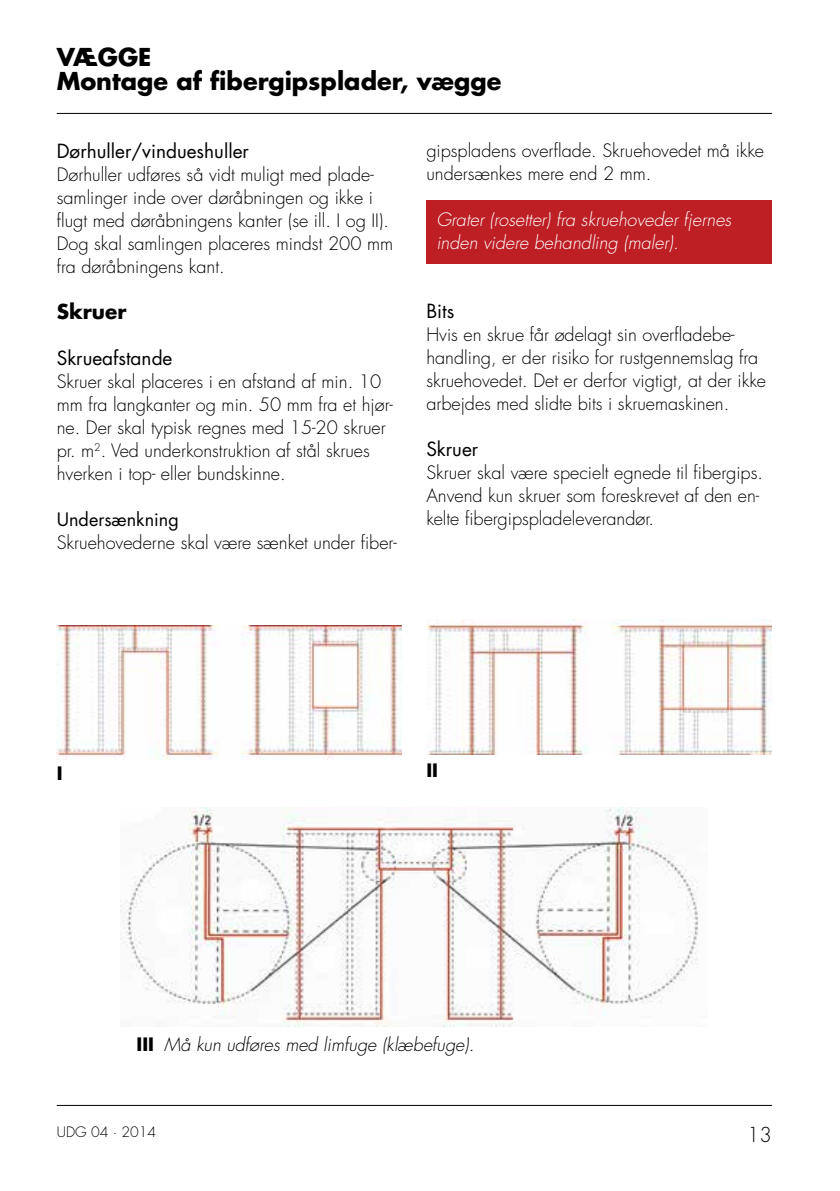
<style>
.page{position:relative;width:840px;height:1191px;background:#fff}
.page>*{position:absolute;margin:0;border:0;box-sizing:border-box;transform-origin:0 0}
.t1{font:700 24px/24px "Futura LT Pro";color:#000}
.t2{font:700 20px "Futura LT Pro";color:#000}
.t3{font:300 20px "Futura LT Pro";color:#000}
.t4{font:19px "Futura LT Pro";color:#000}
.t5{font:300 18px/23px "Futura LT Pro";color:#000}
.t6{font:italic 300 18px/23px "Futura LT Pro";color:#fff}
.t7{font:italic 300 18px "Futura LT Pro";color:#000}
.t8{font:18px "Futura LT Pro";color:#000}
.t9{font:700 18px "Futura LT Pro";color:#000}
.t10{font:300 14px "Futura LT Pro";color:#000}
</style>
<div class="page">
<hr style="left:57px;top:113px;width:714px;height:1px;background:#000">
<hr style="left:57px;top:1105px;width:714px;height:1px;background:#000">
<div style="left:426px;top:200px;width:345px;height:64px;background:#be1f24"></div>
<img style="left:57px;top:625px;width:344px;height:134px">
<img style="left:427px;top:619px;width:344px;height:135px">
<img style="left:120px;top:807px;width:578px;height:219px">
<h1 class="t1" style="left:57px;top:44px;width:446px">VÆGGE<br>Montage af fibergipsplader, vægge</h1>
<p class="t4" style="left:57px;top:138px;width:193px">Dørhuller/vindueshuller</p>
<p class="t5" style="left:57px;top:163px;width:338px">Dørhuller udføres så vidt muligt med plade&shy;samlinger inde over døråbningen og ikke i flugt med døråbningens kanter (se ill. I og II).<br>Dog skal samlingen placeres mindst 200 mm fra døråbningens kant.</p>
<p class="t2" style="left:57px;top:296px;width:71px">Skruer</p>
<p class="t4" style="left:57px;top:345px;width:117px">Skrueafstande</p>
<p class="t5" style="left:57px;top:370px;width:337px">Skruer skal placeres i en afstand af min. 10 mm fra langkanter og min. 50 mm fra et hjør&shy;ne. Der skal typisk regnes med 15-20 skruer pr. m<sup>2</sup>. Ved underkonstruktion af stål skrues hverken i top- eller bundskinne.</p>
<p class="t8" style="left:57px;top:507px;width:124px">Undersænkning</p>
<p class="t5" style="left:57px;top:531px;width:341px">Skruehovederne skal være sænket under fiber-</p>
<p class="t5" style="left:426px;top:139px;width:339px">gipspladens overflade. Skruehovedet må ikke undersænkes mere end 2 mm.</p>
<p class="t6" style="left:436px;top:208px;width:296px">Grater (rosetter) fra skruehoveder fjernes inden videre behandling (maler).</p>
<p class="t4" style="left:426px;top:298px;width:29px">Bits</p>
<p class="t5" style="left:426px;top:323px;width:341px">Hvis en skrue får ødelagt sin overfladebe&shy;handling, er der risiko for rustgennemslag fra skruehovedet. Det er derfor vigtigt, at der ikke arbejdes med slidte bits i skruemaskinen.</p>
<p class="t4" style="left:426px;top:436px;width:53px">Skruer</p>
<p class="t5" style="left:426px;top:461px;width:338px">Skruer skal være specielt egnede til fibergips.<br>Anvend kun skruer som foreskrevet af den en&shy;kelte fibergipspladeleverandør.</p>
<p class="t9" style="left:57px;top:759px;width:7px">I</p>
<p class="t9" style="left:426px;top:756px;width:13px">II</p>
<p class="t9" style="left:136px;top:1030px;width:19px">III</p>
<p class="t7" style="left:164px;top:1032px;width:311px">Må kun udføres med limfuge (klæbefuge).</p>
<p class="t10" style="left:57px;top:1123px;width:101px">UDG 04 · 2014</p>
<p class="t3" style="left:746px;top:1122px;width:26px">13</p>
</div>
